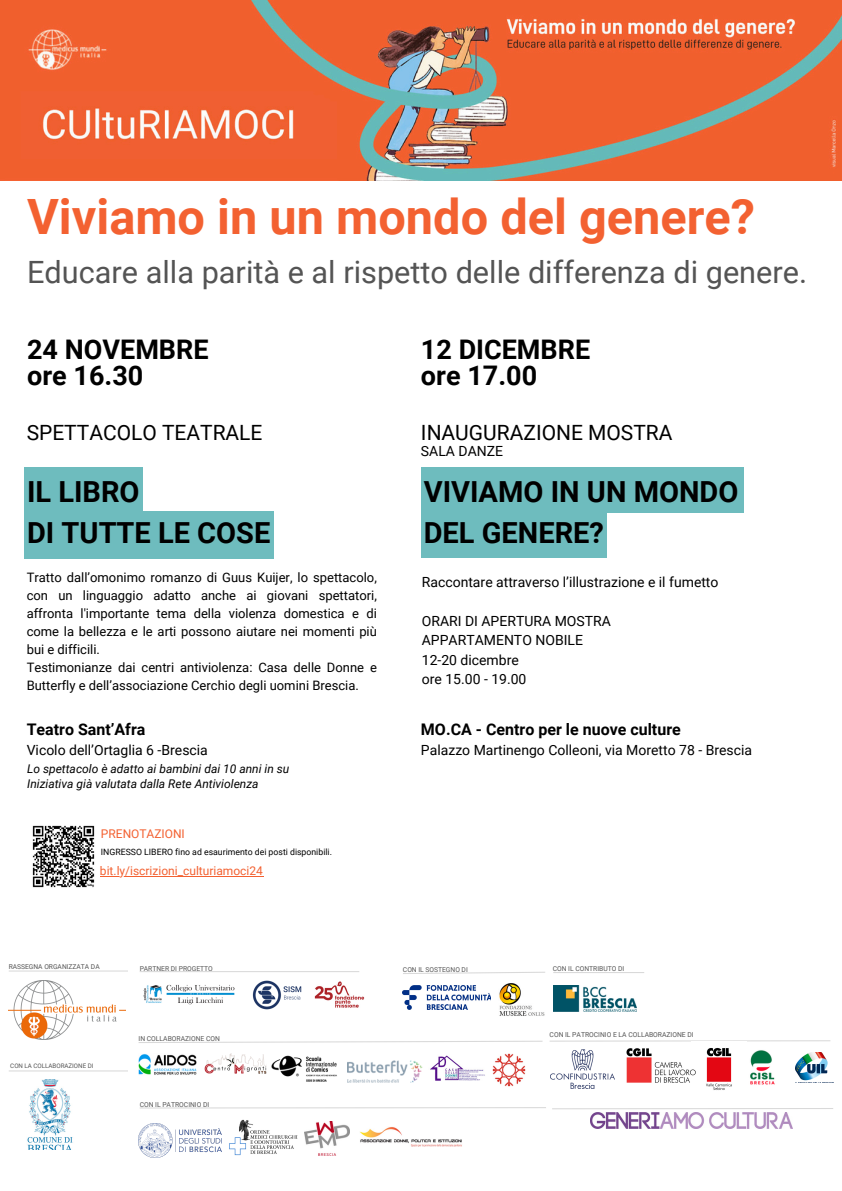
<style>
.page{position:relative;width:842px;height:1191px;background:#fff}
.page>*{position:absolute;margin:0;border:0;box-sizing:border-box;transform-origin:0 0}
.t1{font:700 48.7px "Roboto";color:#f36131}
.t2{font:30.7px "Roboto";color:#545454}
.t3{font:700 29px/40.5px "Roboto";color:#000}
.t4{font:700 27px/26.2px "Roboto";color:#000}
.t5{font:21px "Roboto";color:#000}
.t6{font:700 16px "Roboto";color:#000}
.t7{font:14px "Roboto";color:#000}
.t8{font:13px/18px "Roboto";color:#000;text-align:justify}
.t9{font:italic 12px "Roboto";color:#000}
.t10{font:12px "Roboto";color:#f36131}
.t11{font:8.7px "Roboto";color:#000}
.t12{font:6.8px "Roboto";color:#545454}
.t13{font:6.7px "Roboto";color:#545454}
.t14{font:6.2px "Roboto";color:#545454}
</style>
<div class="page">
<img style="left:1px;top:0;width:841px;height:180px">
<div style="left:24px;top:512px;width:250px;height:47px;background:#6ebcbe"></div>
<div style="left:24px;top:467px;width:119px;height:47px;background:#6ebcbe"></div>
<div style="left:421px;top:510px;width:185px;height:47px;background:#6ebcbe"></div>
<div style="left:421px;top:467px;width:322px;height:46px;background:#6ebcbe"></div>
<img style="left:32px;top:825px;width:63px;height:63px">
<hr style="left:100px;top:875px;width:163px;height:1px;background:#f36131">
<img style="left:9px;top:980px;width:116px;height:59px">
<hr style="left:9px;top:970px;width:119px;height:1px;background:#d9d9d9">
<img style="left:27px;top:1079px;width:46px;height:70px">
<img style="left:143px;top:984px;width:92px;height:21px">
<img style="left:252px;top:980px;width:50px;height:29px">
<img style="left:315px;top:981px;width:50px;height:26px">
<hr style="left:140px;top:970px;width:219px;height:2px;background:#d9d9d9">
<img style="left:204px;top:1053px;width:57px;height:21px">
<img style="left:430px;top:1055px;width:55px;height:26px">
<img style="left:261px;top:1054px;width:76px;height:28px">
<img style="left:139px;top:1054px;width:58px;height:21px">
<svg style="left:140px;top:1107px;width:406px;height:1px"></svg>
<img style="left:360px;top:1127px;width:102px;height:19px">
<img style="left:304px;top:1121px;width:46px;height:33px">
<img style="left:229px;top:1119px;width:69px;height:36px">
<img style="left:348px;top:1060px;width:75px;height:22px">
<svg style="left:138px;top:1040px;width:693px;height:3px"></svg>
<img style="left:691px;top:1041px;width:55px;height:49px">
<img style="left:551px;top:1049px;width:63px;height:38px">
<img style="left:795px;top:1052px;width:33px;height:29px">
<img style="left:627px;top:1047px;width:69px;height:35px">
<img style="left:739px;top:1045px;width:36px;height:45px">
<hr style="left:552px;top:1107px;width:281px;height:2px;background:#d9d9d9">
<img style="left:590px;top:1112px;width:202px;height:16px">
<img style="left:403px;top:985px;width:88px;height:24px">
<img style="left:499px;top:983px;width:46px;height:33px">
<svg style="left:403px;top:971px;width:142px;height:3px"></svg>
<img style="left:553px;top:985px;width:84px;height:26px">
<hr style="left:553px;top:971px;width:91px;height:1px;background:#d9d9d9">
<img style="left:493px;top:1053px;width:32px;height:33px">
<hr style="left:9px;top:1070px;width:119px;height:1px;background:#d9d9d9">
<img style="left:139px;top:1123px;width:82px;height:34px">
<p class="t1" style="left:27px;top:189px;width:729px">Viviamo in un mondo del genere?</p>
<p class="t2" style="left:27px;top:254px;width:781px">Educare alla parità e al rispetto delle differenza di genere.</p>
<h3 class="t4" style="left:27px;top:336px;width:183px">24 NOVEMBRE ore 16.30</h3>
<h4 class="t5" style="left:27px;top:421px;width:237px">SPETTACOLO TEATRALE</h4>
<h2 class="t3" style="left:27px;top:472px;width:245px">IL LIBRO<br>DI TUTTE LE COSE</h2>
<h1 class="t8" style="left:27px;top:568px;width:352px">Tratto dall’omonimo romanzo di Guus Kuijer, lo spettacolo, con un linguaggio adatto anche ai giovani spettatori, affronta l'importante tema della violenza domestica e di come la bellezza e le arti possono aiutare nei momenti più bui e difficili.</h1>
<p class="t8" style="left:27px;top:658px;width:352px">Testimonianze dai centri antiviolenza: Casa delle Donne e<br>Butterfly e dell’associazione Cerchio degli uomini Brescia.</p>
<p class="t6" style="left:27px;top:719px;width:120px">Teatro Sant’Afra</p>
<p class="t7" style="left:27px;top:742px;width:183px">Vicolo dell’Ortaglia 6 -Brescia</p>
<p class="t9" style="left:27px;top:762px;width:264px">Lo spettacolo è adatto ai bambini dai 10 anni in su</p>
<p class="t9" style="left:27px;top:777px;width:233px">Iniziativa già valutata dalla Rete Antiviolenza</p>
<p class="t10" style="left:101px;top:827px;width:85px">PRENOTAZIONI</p>
<p class="t11" style="left:101px;top:846px;width:233px">INGRESSO LIBERO fino ad esaurimento dei posti disponibili.</p>
<p class="t10" style="left:100px;top:863px;width:164px">bit.ly/iscrizioni_culturiamoci24</p>
<h3 class="t4" style="left:421px;top:336px;width:171px">12 DICEMBRE ore 17.00</h3>
<p class="t5" style="left:421px;top:421px;width:253px">INAUGURAZIONE MOSTRA</p>
<p class="t7" style="left:421px;top:443px;width:84px">SALA DANZE</p>
<p class="t3" style="left:424px;top:472px;width:316px">VIVIAMO IN UN MONDO<br>DEL GENERE?</p>
<h4 class="t7" style="left:422px;top:573px;width:298px">Raccontare attraverso l’illustrazione e il fumetto</h4>
<h6 class="t7" style="left:422px;top:612px;width:191px">ORARI DI APERTURA MOSTRA</h6>
<h1 class="t7" style="left:422px;top:632px;width:163px">APPARTAMENTO NOBILE</h1>
<p class="t7" style="left:422px;top:651px;width:99px">12-20 dicembre</p>
<p class="t7" style="left:422px;top:671px;width:106px">ore 15.00 - 19.00</p>
<p class="t6" style="left:421px;top:719px;width:261px">MO.CA - Centro per le nuove culture</p>
<p class="t7" style="left:421px;top:742px;width:333px">Palazzo Martinengo Colleoni, via Moretto 78 - Brescia</p>
<p class="t13" style="left:9px;top:962px;width:92px">RASSEGNA ORGANIZZATA DA</p>
<p class="t14" style="left:10px;top:1061px;width:85px">CON LA COLLABORAZIONE DI</p>
<p class="t13" style="left:140px;top:965px;width:75px">PARTNER DI PROGETTO</p>
<p class="t12" style="left:139px;top:1034px;width:83px">IN COLLABORAZIONE CON</p>
<p class="t12" style="left:140px;top:1100px;width:71px">CON IL PATROCINIO DI</p>
<p class="t13" style="left:403px;top:966px;width:66px">CON IL SOSTEGNO DI</p>
<p class="t13" style="left:553px;top:965px;width:73px">CON IL CONTRIBUTO DI</p>
<p class="t12" style="left:550px;top:1030px;width:146px">CON IL PATROCINIO E LA COLLABORAZIONE DI</p>
</div>
